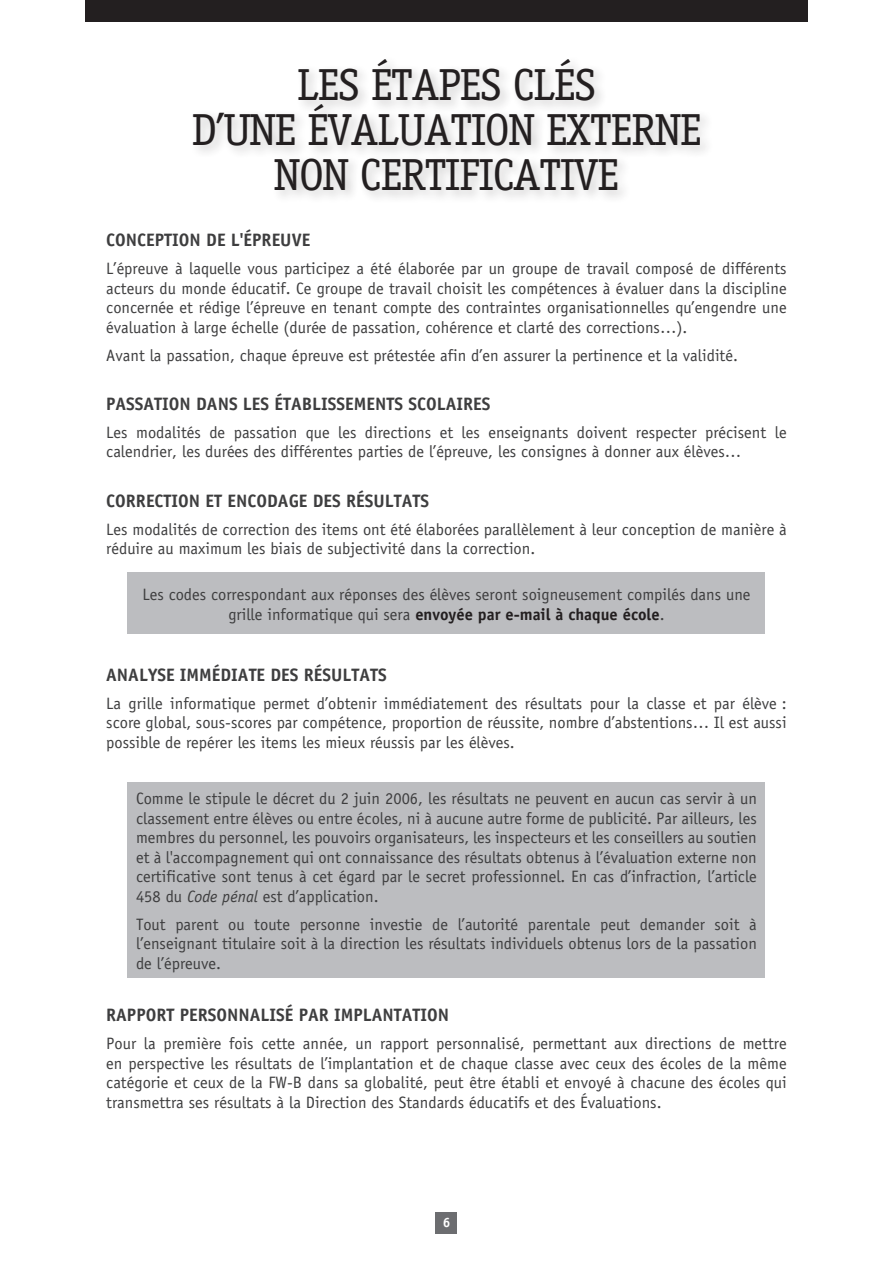
<style>
.page{position:relative;width:893px;height:1263px;background:#fff}
.page>*{position:absolute;margin:0;border:0;box-sizing:border-box;transform-origin:0 0}
.t1{font:45px/45px "Evalex Serif";letter-spacing:-.025em;color:#231f20;text-align:center}
.t2{font:700 18px "Evalex Sans";color:#3e3e3f}
.t3{font:16.5px/19.5px "Evalex Sans";color:#3e3e3f;text-align:justify}
.t4{font:700 13.5px "Evalex Serif";color:#fff}
.s1{font-weight:700;color:#231f20}
.s2{font-style:italic}
</style>
<div class="page">
<div style="left:85px;top:0;width:723px;height:21px;background:#231f20"></div>
<div style="left:189px;top:55px;width:525px;height:149px;background:#231f20;opacity:.25"></div>
<div style="left:128px;top:572px;width:637px;height:62px;background:#bcbdc0"></div>
<div style="left:128px;top:782px;width:637px;height:196px;background:#bcbdc0"></div>
<div style="left:436px;top:1212px;width:21px;height:21px;background:#6c6d70"></div>
<h1 class="t1" style="left:192px;top:62px;width:511px">LES ÉTAPES CLÉS<br>D’UNE ÉVALUATION EXTERNE<br>NON CERTIFICATIVE</h1>
<p class="t2" style="left:106px;top:229px;width:206px">CONCEPTION DE L'ÉPREUVE</p>
<p class="t3" style="left:106px;top:259px;width:682px">L’épreuve à laquelle vous participez a été élaborée par un groupe de travail composé de différents acteurs du monde éducatif. Ce groupe de travail choisit les compétences à évaluer dans la discipline concernée et rédige l’épreuve en tenant compte des contraintes organisationnelles qu’engendre une évaluation à large échelle (durée de passation, cohérence et clarté des corrections…).</p>
<p class="t3" style="left:106px;top:345px;width:633px">Avant la passation, chaque épreuve est prétestée afin d’en assurer la pertinence et la validité.</p>
<p class="t2" style="left:106px;top:393px;width:386px">PASSATION DANS LES ÉTABLISSEMENTS SCOLAIRES</p>
<p class="t3" style="left:106px;top:423px;width:682px">Les modalités de passation que les directions et les enseignants doivent respecter précisent le calendrier, les durées des différentes parties de l’épreuve, les consignes à donner aux élèves…</p>
<p class="t2" style="left:106px;top:489px;width:324px">CORRECTION ET ENCODAGE DES RÉSULTATS</p>
<p class="t3" style="left:106px;top:519px;width:682px">Les modalités de correction des items ont été élaborées parallèlement à leur conception de manière à réduire au maximum les biais de subjectivité dans la correction.</p>
<p class="t3" style="left:142px;top:585px;width:610px;text-align:center">Les codes correspondant aux réponses des élèves seront soigneusement compilés dans une grille informatique qui sera <span class="s1">envoyée par e-mail à chaque école</span>.</p>
<p class="t2" style="left:106px;top:663px;width:282px">ANALYSE IMMÉDIATE DES RÉSULTATS</p>
<p class="t3" style="left:106px;top:693px;width:682px">La grille informatique permet d’obtenir immédiatement des résultats pour la classe et par élève : score global, sous-scores par compétence, proportion de réussite, nombre d’abstentions… Il est aussi possible de repérer les items les mieux réussis par les élèves.</p>
<p class="t3" style="left:136px;top:789px;width:622px">Comme le stipule le décret du 2 juin 2006, les résultats ne peuvent en aucun cas servir à un classement entre élèves ou entre écoles, ni à aucune autre forme de publicité. Par ailleurs, les membres du personnel, les pouvoirs organisateurs, les inspecteurs et les conseillers au soutien et à l'accompagnement qui ont connaissance des résultats obtenus à l’évaluation externe non certificative sont tenus à cet égard par le secret professionnel. En cas d’infraction, l’article 458 du <span class="s2">Code pénal</span> est d’application.</p>
<p class="t3" style="left:136px;top:915px;width:622px">Tout parent ou toute personne investie de l’autorité parentale peut demander soit à l’enseignant titulaire soit à la direction les résultats individuels obtenus lors de la passation de l’épreuve.</p>
<p class="t2" style="left:106px;top:1004px;width:344px">RAPPORT PERSONNALISÉ PAR IMPLANTATION</p>
<p class="t3" style="left:106px;top:1034px;width:682px">Pour la première fois cette année, un rapport personnalisé, permettant aux directions de mettre en perspective les résultats de l’implantation et de chaque classe avec ceux des écoles de la même catégorie et ceux de la FW-B dans sa globalité, peut être établi et envoyé à chacune des écoles qui transmettra ses résultats à la Direction des Standards éducatifs et des Évaluations.</p>
<p class="t4" style="left:443px;top:1214px;width:9px">6</p>
</div>
